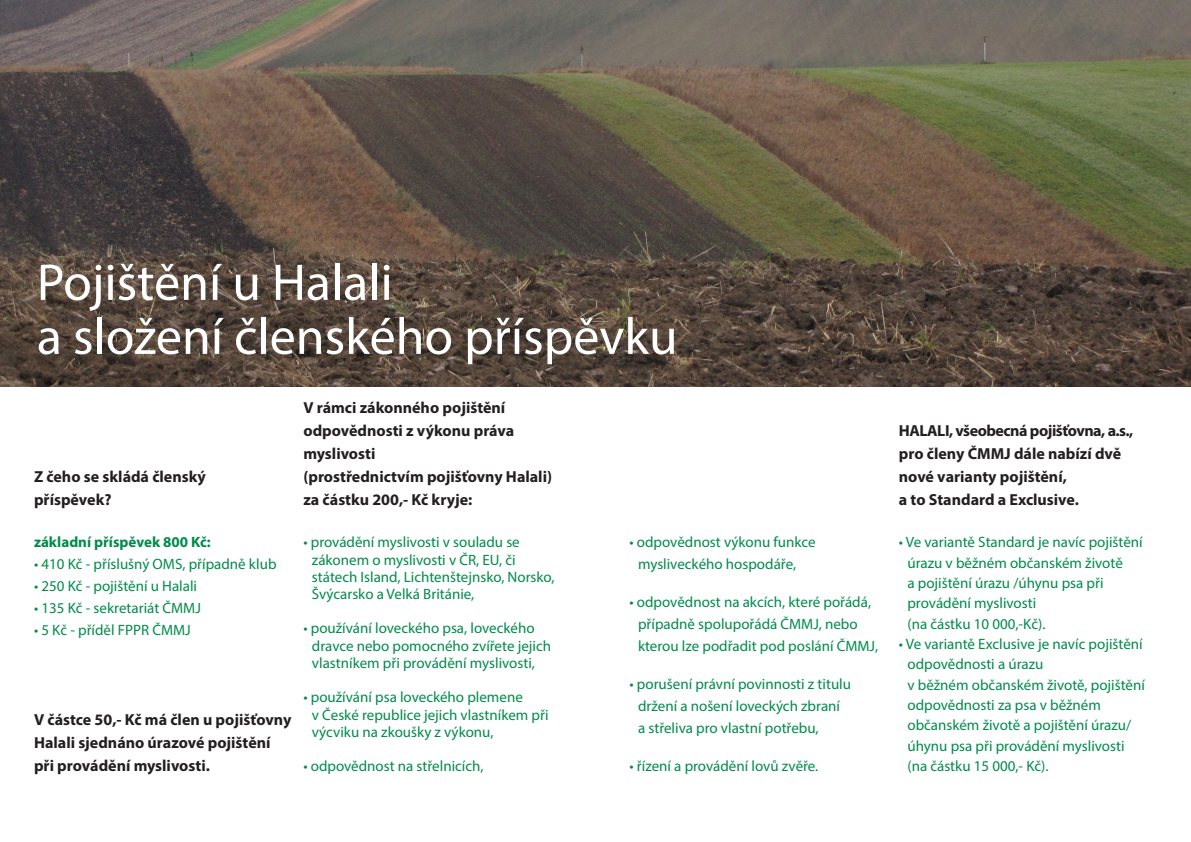
<style>
.page{position:relative;width:1191px;height:842px;background:#fff}
.page>*{position:absolute;margin:0;border:0;box-sizing:border-box;transform-origin:0 0}
.Nadpis_01{font:52px "Myriad Pro";color:#fff}
.Nadpis_03{font:700 16px/23px "Myriad Pro";color:#231f20}
.Odrazky_zelene{font:15px/20.4px "Myriad Pro";color:#008b4c}
.Odrazky_zelene-2{font:700 15px "Myriad Pro";color:#008b4c}
</style>
<div class="page">
<img style="left:0;top:0;width:1191px;height:386px">
<p class="Nadpis_01" style="left:37px;top:250px;width:357px">Pojištění u Halali</p>
<p class="Nadpis_01" style="left:37px;top:304px;width:642px">a složení členského příspěvku</p>
<p class="Nadpis_03" style="left:34px;top:465px;width:173px">Z čeho se skládá členský příspěvek?</p>
<p class="Odrazky_zelene-2" style="left:34px;top:532px;width:178px">základní příspěvek 800 Kč:</p>
<p class="Odrazky_zelene" style="left:34px;top:554px;width:244px">• 410 Kč - příslušný OMS, případně klub</p>
<p class="Odrazky_zelene" style="left:34px;top:576px;width:165px">• 250 Kč - pojištění u Halali</p>
<p class="Odrazky_zelene" style="left:34px;top:598px;width:168px">• 135 Kč - sekretariát ČMMJ</p>
<p class="Odrazky_zelene" style="left:34px;top:620px;width:158px">• 5 Kč - příděl FPPR ČMMJ</p>
<p class="Nadpis_03" style="left:34px;top:708px;width:259px">V částce 50,- Kč má člen u pojišťovny<br>Halali sjednáno úrazové pojištění při provádění myslivosti.</p>
<p class="Nadpis_03" style="left:303px;top:396px;width:250px">V rámci zákonného pojištění odpovědnosti z výkonu práva myslivosti<br>(prostřednictvím pojišťovny Halali) za částku 200,- Kč kryje:</p>
<p class="Odrazky_zelene" style="left:312px;top:533px;width:244px;line-height:17.3px;text-indent:-9px">• provádění myslivosti v souladu se zákonem o myslivosti v ČR, EU, či státech Island, Lichtenštejnsko, Norsko, Švýcarsko a Velká Británie,</p>
<p class="Odrazky_zelene" style="left:312px;top:619px;width:241px;line-height:17.3px;text-indent:-9px">• používání loveckého psa, loveckého dravce nebo pomocného zvířete jejich vlastníkem při provádění myslivosti,</p>
<p class="Odrazky_zelene" style="left:312px;top:688px;width:238px;line-height:17.3px;text-indent:-9px">• používání psa loveckého plemene<br>v České republice jejich vlastníkem při výcviku na zkoušky z výkonu,</p>
<p class="Odrazky_zelene" style="left:303px;top:756px;width:182px">• odpovědnost na střelnicích,</p>
<p class="Odrazky_zelene" style="left:638px;top:531px;width:179px;line-height:21.6px;text-indent:-9px">• odpovědnost výkonu funkce mysliveckého hospodáře,</p>
<p class="Odrazky_zelene" style="left:638px;top:591px;width:242px;line-height:21.6px;text-indent:-9px">• odpovědnost na akcích, které pořádá, případně spolupořádá ČMMJ, nebo kterou lze podřadit pod poslání ČMMJ,</p>
<p class="Odrazky_zelene" style="left:638px;top:673px;width:214px;line-height:21.6px;text-indent:-9px">• porušení právní povinnosti z titulu držení a nošení loveckých zbraní<br>a střeliva pro vlastní potřebu,</p>
<p class="Odrazky_zelene" style="left:629px;top:756px;width:190px">• řízení a provádění lovů zvěře.</p>
<p class="Nadpis_03" style="left:899px;top:419px;width:236px">HALALI, všeobecná pojišťovna, a.s., pro členy ČMMJ dále nabízí dvě nové varianty pojištění,<br>a to Standard a Exclusive.</p>
<p class="Odrazky_zelene" style="left:907px;top:532px;width:237px;text-indent:-9px">• Ve variantě Standard je navíc pojištění úrazu v běžném občanském životě<br>a pojištění úrazu /úhynu psa při provádění myslivosti<br>(na částku 10 000,-Kč).</p>
<p class="Odrazky_zelene" style="left:907px;top:633px;width:239px;text-indent:-9px">• Ve variantě Exclusive je navíc pojištění odpovědnosti a úrazu<br>v běžném občanském životě, pojištění odpovědnosti za psa v běžném občanském životě a pojištění úrazu/ úhynu psa při provádění myslivosti (na částku 15 000,- Kč).</p>
</div>
